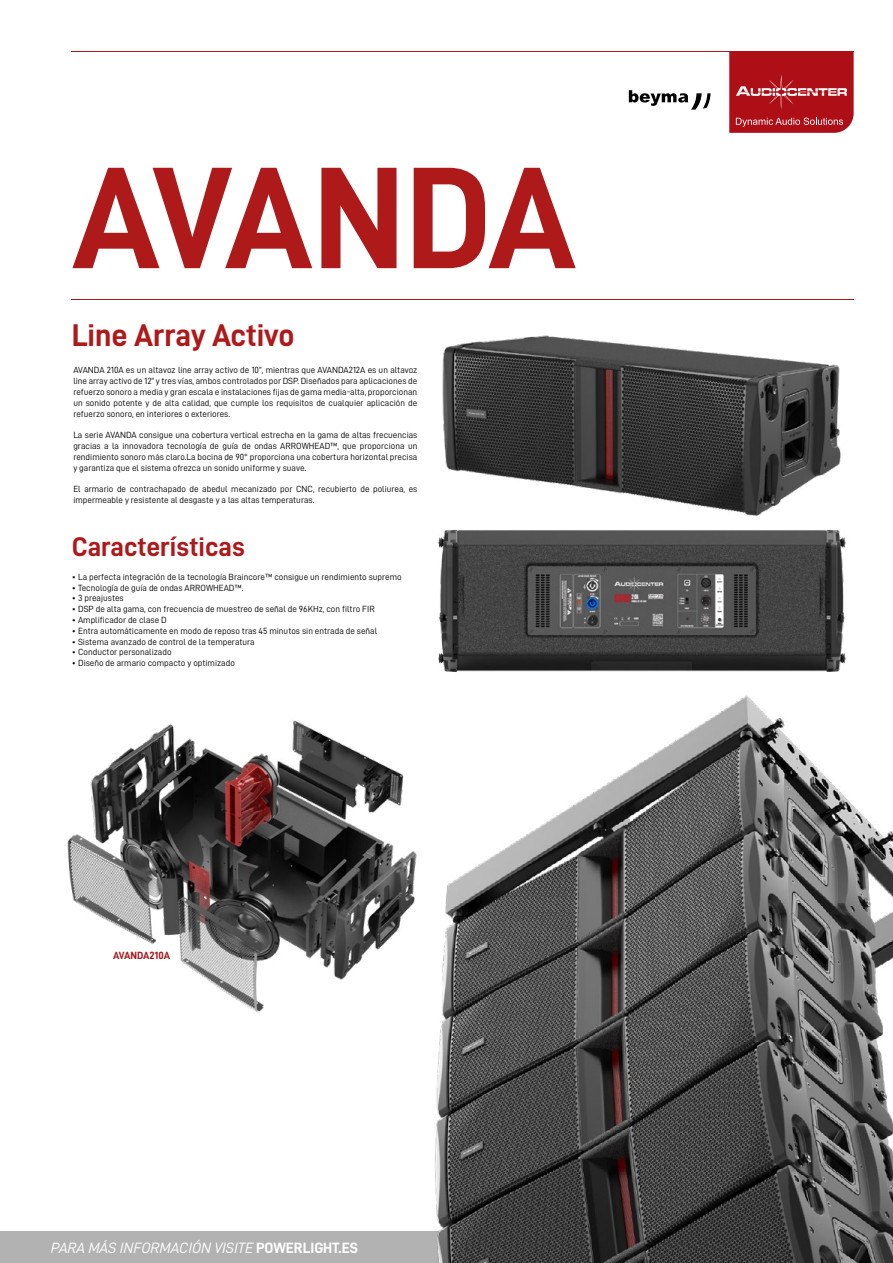
<style>
.page{position:relative;width:893px;height:1263px;background:#fff}
.page>*{position:absolute;margin:0;border:0;box-sizing:border-box;transform-origin:0 0}
.t1{font:145.5px "D DIN Bold";letter-spacing:-.03em;color:#ae191a}
.t2{font:31.5px "D DIN Bold";letter-spacing:-.015em;color:#ae191a}
.t3{font:27px "D DIN Bold";letter-spacing:-.005em;color:#ae191a}
.t4{font:15px "D DIN Italic";color:#fff}
.t5{font:10.5px "D DIN Bold";color:#a31a1c}
.t6{font:9px/10.8px "D DIN";color:#000;text-align:justify}
.s1{font-family:"D DIN Bold"}
</style>
<div class="page">
<hr style="left:71px;top:51px;width:782px;height:1px;background:#ae191a">
<svg style="left:729px;top:51px;width:124px;height:81px;background:#b42128"></svg>
<hr style="left:71px;top:299px;width:782px;height:1px;background:#ae191a">
<img style="left:442px;top:299px;width:412px;height:140px">
<img style="left:438px;top:439px;width:409px;height:233px">
<img style="left:67px;top:720px;width:265px;height:293px">
<div style="left:0;top:1231px;width:893px;height:32px;background:#b3b2b2"></div>
<img style="left:332px;top:695px;width:561px;height:568px">
<svg style="left:629px;top:90px;width:81px;height:20px"></svg>
<h1 class="t1" style="left:72px;top:137px;width:506px">AVANDA</h1>
<h2 class="t2" style="left:72px;top:318px;width:224px">Line Array Activo</h2>
<p class="t6" style="left:73px;top:365px;width:345px">AVANDA 210A es un altavoz line array activo de 10”, mientras que AVANDA212A es un altavoz line array activo de 12” y tres vías, ambos controlados por DSP. Diseñados para aplicaciones de refuerzo sonoro a media y gran escala e instalaciones fijas de gama media-alta, proporcionan un sonido potente y de alta calidad, que cumple los requisitos de cualquier aplicación de refuerzo sonoro, en interiores o exteriores.</p>
<p class="t6" style="left:73px;top:429px;width:346px">La serie AVANDA consigue una cobertura vertical estrecha en la gama de altas frecuencias gracias a la innovadora tecnología de guía de ondas ARROWHEAD™, que proporciona un rendimiento sonoro más claro.La bocina de 90° proporciona una cobertura horizontal precisa y garantiza que el sistema ofrezca un sonido uniforme y suave.</p>
<p class="t6" style="left:73px;top:483px;width:345px">El armario de contrachapado de abedul mecanizado por CNC, recubierto de poliurea, es impermeable y resistente al desgaste y a las altas temperaturas.</p>
<h3 class="t3" style="left:72px;top:532px;width:174px">Características</h3>
<p class="t6" style="left:72px;top:571px;width:331px">• La perfecta integración de la tecnología Braincore™ consigue un rendimiento supremo</p>
<p class="t6" style="left:72px;top:582px;width:173px">• Tecnología de guía de ondas ARROWHEAD™.</p>
<p class="t6" style="left:72px;top:593px;width:53px">• 3 preajustes</p>
<p class="t6" style="left:72px;top:603px;width:304px">• DSP de alta gama, con frecuencia de muestreo de señal de 96KHz, con filtro FIR</p>
<p class="t6" style="left:72px;top:614px;width:96px">• Amplificador de clase D</p>
<p class="t6" style="left:72px;top:625px;width:307px">• Entra automáticamente en modo de reposo tras 45 minutos sin entrada de señal</p>
<p class="t6" style="left:72px;top:636px;width:184px">• Sistema avanzado de control de la temperatura</p>
<p class="t6" style="left:72px;top:647px;width:101px">• Conductor personalizado</p>
<p class="t6" style="left:72px;top:657px;width:164px">• Diseño de armario compacto y optimizado</p>
<p class="t5" style="left:113px;top:950px;width:58px">AVANDA210A</p>
<h3 class="t4" style="left:51px;top:1240px;width:309px">PARA MÁS INFORMACIÓN VISITE <span class="s1">POWERLIGHT.ES</span></h3>
</div>
